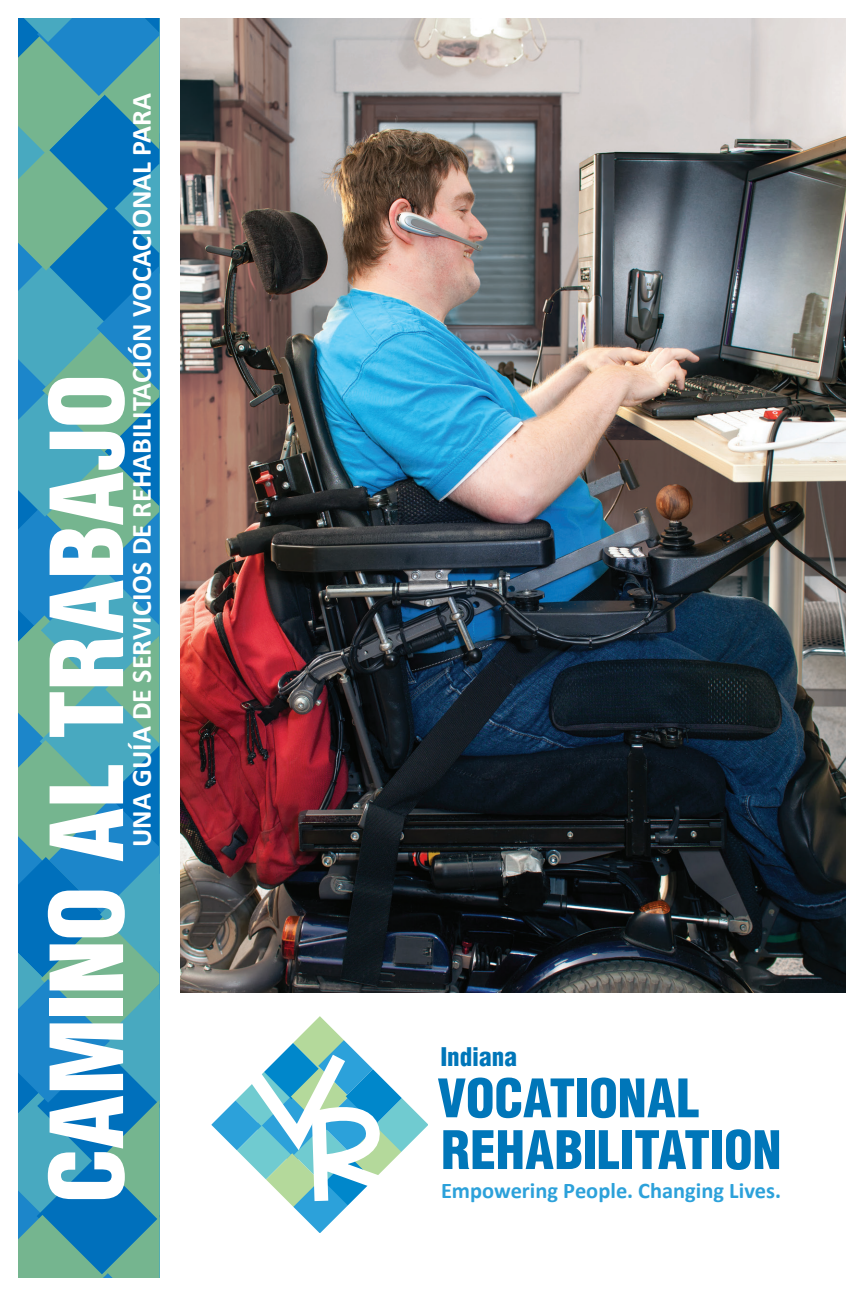
<style>
.page{position:relative;width:864px;height:1296px;background:#fff}
.page>*{position:absolute;margin:0;border:0;box-sizing:border-box;transform-origin:0 0}
.t1{font:900 condensed 98px "Helvetica";letter-spacing:-.005em;color:#fff}
.t2{font:900 condensed 51.8px/51.8px "Helvetica";letter-spacing:-.005em;color:#0076b9}
.t3{font:700 28px "Calibri";color:#fff}
.t4{font:900 condensed 25px "Helvetica";color:#0076b9}
.t5{font:700 22.4px "Calibri";color:#2ca1da}
</style>
<div class="page">
<img style="left:180px;top:18px;width:666px;height:974px">
<svg style="left:18px;top:18px;width:141px;height:1260px;background:#3e99b0"></svg>
<svg style="left:211px;top:1016px;width:217px;height:217px"></svg>
<p class="t3" style="left:124px;top:847px;width:756px;rotate:-90deg">UNA GUÍA DE SERVICIOS DE REHABILITACIÓN VOCACIONAL PARA</p>
<p class="t1" style="left:26px;top:1203px;width:830px;rotate:-90deg">CAMINO AL TRABAJO</p>
<p class="t4" style="left:440px;top:1041px;width:78px">Indiana</p>
<p class="t2" style="left:437px;top:1072px;width:345px">VOCATIONAL<br>REHABILITATION</p>
<p class="t5" style="left:441px;top:1176px;width:342px">Empowering People. Changing Lives.</p>
</div>
